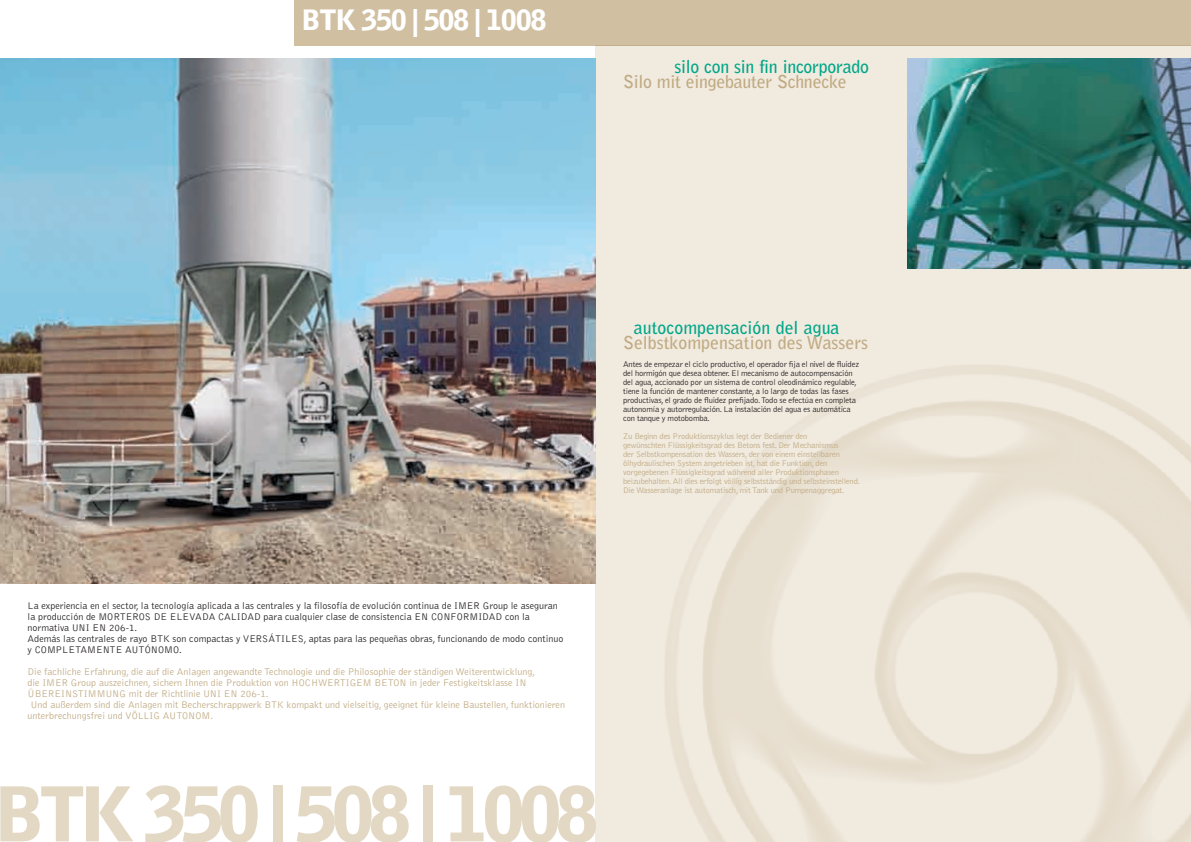
<style>
.page{position:relative;width:1191px;height:842px;background:#fff}
.page>*{position:absolute;margin:0;border:0;box-sizing:border-box;transform-origin:0 0}
.t1{font:900 75px "Bell Gothic";letter-spacing:-.085em;color:#e3d8c4;scale:1.04 1}
.t2{font:900 28px "Bell Gothic";letter-spacing:-.05em;color:#fff;scale:1.04 1}
.t3{font:700 17.8px "Bell Gothic";color:#c1aa82}
.t4{font:700 17.8px "Bell Gothic";color:#00a688}
.t5{font:300 10px/11px "Bell Gothic";color:#c1aa82}
.t6{font:300 10px/11px "Bell Gothic";color:#231f20}
.t7{font:300 8.5px/9px "Bell Gothic";letter-spacing:-.02em;color:#c1aa82}
.t8{font:300 8.5px/9px "Bell Gothic";letter-spacing:-.02em;color:#231f20}
</style>
<div class="page">
<svg style="left:595px;top:45px;width:596px;height:797px;background:#ede7db"></svg>
<img style="left:0;top:59px;width:595px;height:525px">
<div style="left:294px;top:0;width:897px;height:45px;background:#d0bfa1"></div>
<img style="left:907px;top:59px;width:284px;height:210px">
<h2 class="t2" style="left:301px;top:3px;width:238px">BTK 350 | 508 | 1008</h2>
<h3 class="t4" style="left:674px;top:56px;width:196px">silo con sin fin incorporado</h3>
<h3 class="t3" style="left:623px;top:70px;width:225px">Silo mit eingebauter Schnecke</h3>
<h3 class="t4" style="left:634px;top:317px;width:207px">autocompensación del agua</h3>
<h3 class="t3" style="left:623px;top:332px;width:246px">Selbstkompensation des Wassers</h3>
<p class="t8" style="left:623px;top:360px;width:237px">Antes de empezar el ciclo productivo, el operador fija el nivel de fluidez del hormigón que desea obtener. El mecanismo de autocompensación del agua, accionado por un sistema de control oleodinámico regulable, tiene la función de mantener constante, a lo largo de todas las fases productivas, el grado de fluidez prefijado.Todo se efectúa en completa autonomía y autorregulación. La instalación del agua es automática con tanque y motobomba.</p>
<p class="t7" style="left:623px;top:432px;width:238px">Zu Beginn des Produktionszyklus legt der Bediener den<br>gewünschten Flüssigkeitsgrad des Betons fest. Der Mechanismus<br>der Selbstkompensation des Wassers, der von einem einstellbaren ölhydraulischen System angetrieben ist, hat die Funktion, den vorgegebenen Flüssigkeitsgrad während aller Produktionsphasen beizubehalten. All dies erfolgt völlig selbstständig und selbsteinstellend.<br>Die Wasseranlage ist automatisch, mit Tank und Pumpenaggregat.</p>
<p class="t6" style="left:28px;top:600px;width:537px">La experiencia en el sector, la tecnología aplicada a las centrales y la filosofía de evolución continua de IMER Group le aseguran la producción de MORTEROS DE ELEVADA CALIDAD para cualquier clase de consistencia EN CONFORMIDAD con la normativa UNI EN 206-1.<br>Además las centrales de rayo BTK son compactas y VERSÁTILES, aptas para las pequeñas obras, funcionando de modo continuo y COMPLETAMENTE AUTÓNOMO.</p>
<p class="t5" style="left:28px;top:666px;width:539px">Die fachliche Erfahrung, die auf die Anlagen angewandte Technologie und die Philosophie der ständigen Weiterentwicklung,<br>die IMER Group auszeichnen, sichern Ihnen die Produktion von HOCHWERTIGEM BETON in jeder Festigkeitsklasse IN ÜBEREINSTIMMUNG mit der Richtlinie UNI EN 206-1.<br>Und außerdem sind die Anlagen mit Becherschrappwerk BTK kompakt und vielseitig, geeignet für kleine Baustellen, funktionieren unterbrechungsfrei und VÖLLIG AUTONOM.</p>
<h1 class="t1" style="left:-7px;top:771px;width:584px">BTK 350 | 508 | 1008</h1>
</div>
